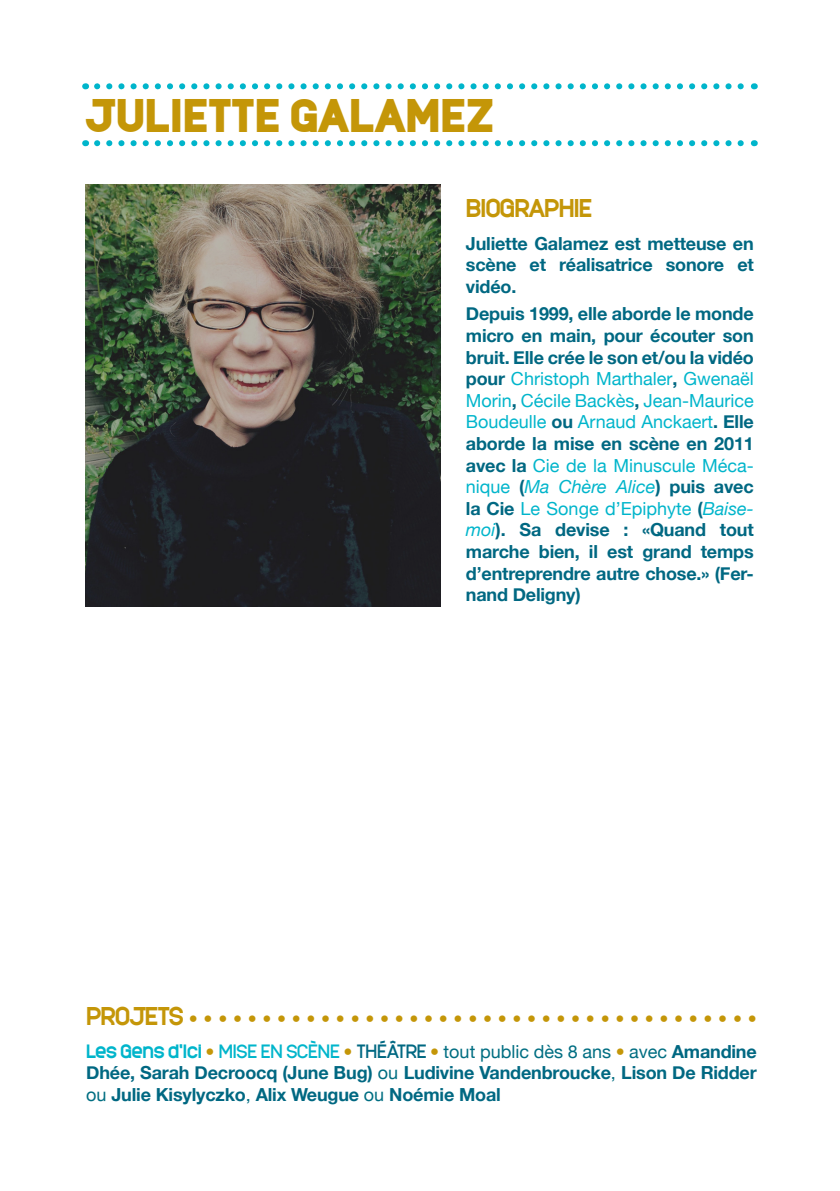
<style>
.page{position:relative;width:840px;height:1191px;background:#fff}
.page>*{position:absolute;margin:0;border:0;box-sizing:border-box;transform-origin:0 0}
.t1{font:900 44px "Monark";color:#c49608}
.t2{font:700 24px "Monark";letter-spacing:-.03em;color:#c49608}
.t3{font:700 18px/21.6px "Helvetica Neue";letter-spacing:-.01em;color:#006882;text-align:justify}
.t4{font:700 18px "Helvetica Neue";color:#c49608}
.s1{font-weight:400;color:#00b5cb}
.s2{font-weight:400;font-style:italic;color:#00b5cb}
.s3{font-family:"Monark";font-size:24px}
.s4{font-family:"Monark";color:#00b5cb}
.s5{color:#c49608}
.s6{font-family:"Monark";font-weight:400;color:#00b5cb}
.s7{font-family:"Monark";font-weight:400}
.s8{font-weight:400;color:#006e82}
</style>
<div class="page">
<img style="left:85px;top:184px;width:355px;height:423px">
<svg style="left:97px;top:83px;width:647px;height:6px"></svg>
<svg style="left:97px;top:140px;width:647px;height:6px"></svg>
<p class="t1" style="left:85px;top:84px;width:410px">JULIETTE GALAMEZ</p>
<p class="t2" style="left:465px;top:190px;width:128px">BIOGRAPHIE</p>
<p class="t3" style="left:465px;top:232px;width:289px">Juliette Galamez est metteuse en scène et réalisatrice sonore et vidéo.</p>
<p class="t3" style="left:465px;top:303px;width:289px">Depuis 1999, elle aborde le monde micro en main, pour écouter son bruit. Elle crée le son et/ou la vidéo pour <span class="s1">Christoph Marthaler</span>, <span class="s1">Gwenaël Morin</span>, <span class="s1">Cécile Backès</span>, <span class="s1">Jean-Maurice Boudeulle</span> ou <span class="s1">Arnaud Anckaert</span>. Elle aborde la mise en scène en 2011 avec la <span class="s1">Cie de la Minuscule Méca&shy;nique</span> (<span class="s2">Ma Chère Alice</span>) puis avec la Cie <span class="s1">Le Songe d’Epiphyte</span> (<span class="s2">Baise&shy;moi</span>). Sa devise : «Quand tout marche bien, il est grand temps d’entreprendre autre chose.» (Fer&shy;nand Deligny)</p>
<p class="t4" style="left:86px;top:1007px;width:671px"><span class="s3">PROJETS</span> • • • • • • • • • • • • • • • • • • • • • • • • • • • • • • • • • • • • • • •</p>
<p class="t3" style="left:86px;top:1040px;width:671px"><span class="s4">Les Gens d'Ici</span> <span class="s5">•</span> <span class="s6">MISE EN SCÈNE</span> <span class="s5">•</span> <span class="s7">THÉÂTRE</span> <span class="s5">•</span> <span class="s8">tout public dès 8 ans</span> <span class="s5">•</span> <span class="s8">avec</span> Amandine Dhée, Sarah Decroocq (June Bug) <span class="s8">ou</span> Ludivine Vandenbroucke<span class="s8">,</span> Lison De Ridder <span class="s8">ou</span> Julie Kisylyczko<span class="s8">,</span> Alix Weugue <span class="s8">ou</span> Noémie Moal</p>
</div>
